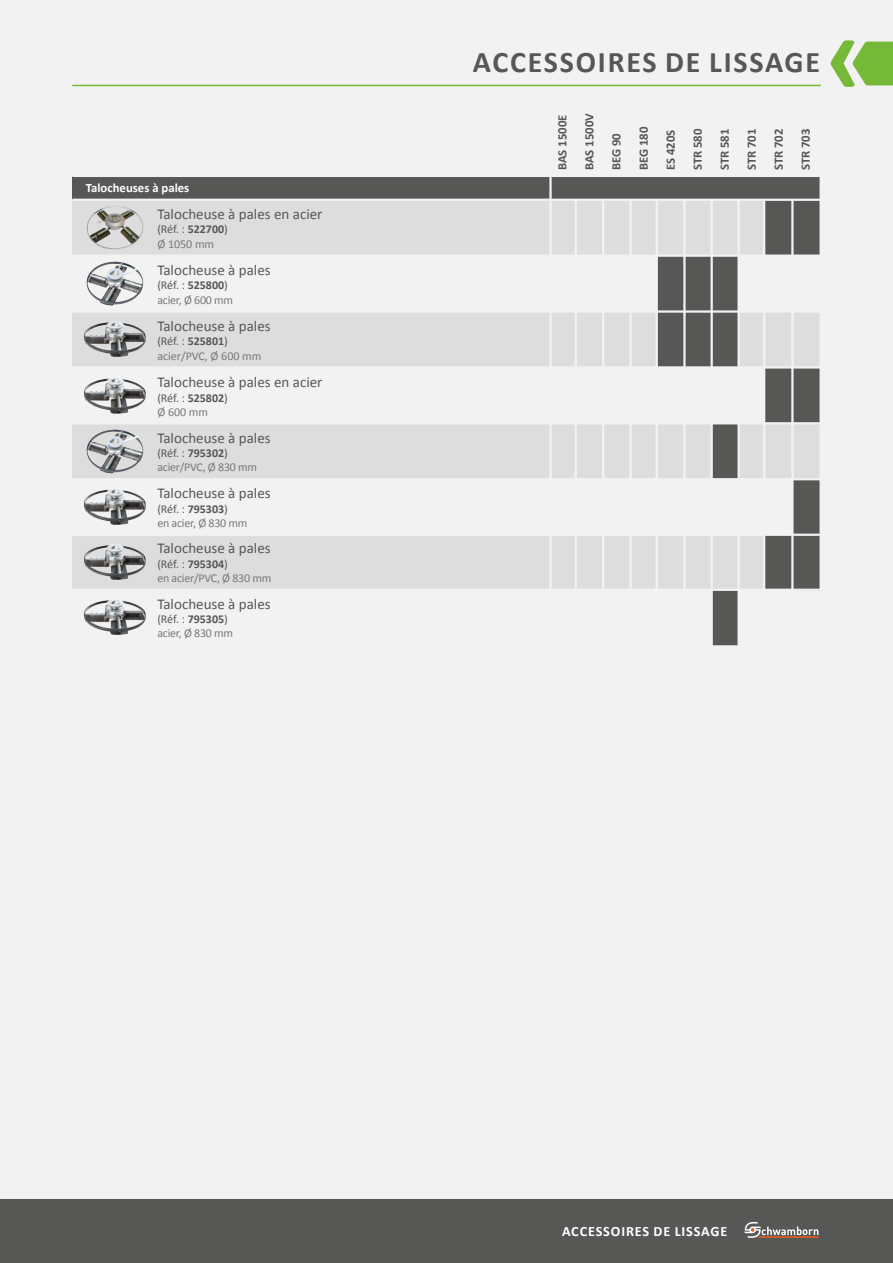
<style>
.page{position:relative;width:893px;height:1263px;background:#fff}
.page>*{position:absolute;margin:0;border:0;box-sizing:border-box;transform-origin:0 0}
.t1{font:700 30px "Calibri";letter-spacing:.06em;color:#575756}
.t2{font:15px "Calibri";color:#575756}
.t3{font:700 14.25px "Calibri";letter-spacing:.06em;color:#fff}
.t4{font:700 12.75px/27px "Calibri";color:#575756}
.t5{font:700 12.75px "Calibri";color:#fff}
.t6{font:12px/14.4px "Calibri";letter-spacing:-.02em;color:#797978}
.t7{font:12px/14.4px "Calibri";color:#575756}
.t8{font:12px/14.4px "Calibri";color:#797978}
.s1{font-weight:700}
.s2{color:#797978}
.s3{color:#575756}
.s4{font-weight:700;color:#575756}
</style>
<div class="page">
<div style="left:0;top:0;width:893px;height:1199px;background:#f2f2f2"></div>
<div style="left:0;top:1199px;width:893px;height:64px;background:#575756"></div>
<svg style="left:744px;top:1222px;width:74px;height:16px"></svg>
<div style="left:72px;top:200px;width:749px;height:56px;background:#ddd"></div>
<div style="left:72px;top:312px;width:749px;height:55px;background:#ddd"></div>
<div style="left:72px;top:423px;width:749px;height:56px;background:#ddd"></div>
<div style="left:72px;top:535px;width:749px;height:55px;background:#ddd"></div>
<div style="left:657px;top:256px;width:27px;height:56px;background:#575756"></div>
<div style="left:684px;top:256px;width:28px;height:56px;background:#575756"></div>
<div style="left:712px;top:256px;width:27px;height:56px;background:#575756"></div>
<div style="left:764px;top:200px;width:28px;height:56px;background:#575756"></div>
<div style="left:792px;top:200px;width:29px;height:56px;background:#575756"></div>
<div style="left:764px;top:367px;width:28px;height:56px;background:#575756"></div>
<div style="left:792px;top:367px;width:29px;height:56px;background:#575756"></div>
<div style="left:792px;top:479px;width:29px;height:56px;background:#575756"></div>
<div style="left:792px;top:535px;width:29px;height:55px;background:#575756"></div>
<div style="left:764px;top:534px;width:28px;height:56px;background:#575756"></div>
<div style="left:712px;top:423px;width:27px;height:56px;background:#575756"></div>
<div style="left:712px;top:590px;width:27px;height:56px;background:#575756"></div>
<div style="left:657px;top:312px;width:27px;height:55px;background:#575756"></div>
<div style="left:684px;top:312px;width:28px;height:55px;background:#575756"></div>
<div style="left:712px;top:312px;width:27px;height:55px;background:#575756"></div>
<hr style="left:72px;top:422px;width:749px;height:2px;background:#f2f2f2">
<hr style="left:72px;top:478px;width:749px;height:2px;background:#f2f2f2">
<hr style="left:71px;top:534px;width:749px;height:2px;background:#f2f2f2">
<hr style="left:72px;top:589px;width:749px;height:2px;background:#f2f2f2">
<hr style="left:791px;top:142px;width:3px;height:777px;background:#f2f2f2">
<hr style="left:763px;top:142px;width:2px;height:777px;background:#f2f2f2">
<hr style="left:737px;top:142px;width:3px;height:777px;background:#f2f2f2">
<hr style="left:711px;top:142px;width:2px;height:777px;background:#f2f2f2">
<hr style="left:683px;top:142px;width:3px;height:777px;background:#f2f2f2">
<hr style="left:656px;top:142px;width:2px;height:777px;background:#f2f2f2">
<hr style="left:629px;top:142px;width:3px;height:777px;background:#f2f2f2">
<hr style="left:602px;top:142px;width:2px;height:777px;background:#f2f2f2">
<hr style="left:575px;top:142px;width:2px;height:777px;background:#f2f2f2">
<div style="left:72px;top:176px;width:749px;height:24px;background:#575756"></div>
<hr style="left:72px;top:199px;width:749px;height:2px;background:#f2f2f2">
<hr style="left:72px;top:175px;width:749px;height:2px;background:#f2f2f2">
<hr style="left:72px;top:254px;width:749px;height:3px;background:#f2f2f2">
<hr style="left:72px;top:310px;width:749px;height:3px;background:#f2f2f2">
<hr style="left:72px;top:366px;width:749px;height:3px;background:#f2f2f2">
<hr style="left:820px;top:94px;width:2px;height:773px;background:#f2f2f2">
<hr style="left:72px;top:645px;width:749px;height:2px;background:#f2f2f2">
<hr style="left:549px;top:142px;width:3px;height:777px;background:#f2f2f2">
<img style="left:87px;top:429px;width:56px;height:44px">
<img style="left:84px;top:489px;width:62px;height:36px">
<img style="left:84px;top:544px;width:62px;height:36px">
<img style="left:84px;top:600px;width:62px;height:35px">
<img style="left:87px;top:261px;width:56px;height:45px">
<img style="left:84px;top:321px;width:62px;height:36px">
<img style="left:84px;top:378px;width:62px;height:36px">
<img style="left:89px;top:206px;width:26px;height:14px">
<svg style="left:831px;top:40px;width:62px;height:47px"></svg>
<hr style="left:72px;top:85px;width:749px;height:1px;background:#76b837">
<p class="t5" style="left:86px;top:179px;width:105px">Talocheuses à pales</p>
<p class="t2" style="left:157px;top:204px;width:167px">Talocheuse à pales en acier</p>
<p class="t7" style="left:157px;top:222px;width:72px">(Réf. : <span class="s1">522700</span>)<br><span class="s2">Ø 1050 mm</span></p>
<p class="t2" style="left:157px;top:259px;width:115px">Talocheuse à pales</p>
<p class="t6" style="left:157px;top:278px;width:77px"><span class="s3">(Réf. :</span> <span class="s4">525800</span><span class="s3">) </span>acier, Ø 600 mm</p>
<p class="t2" style="left:157px;top:315px;width:115px">Talocheuse à pales</p>
<p class="t8" style="left:157px;top:334px;width:106px"><span class="s3">(Réf. :</span> <span class="s4">525801</span><span class="s3">) </span>acier/PVC, Ø 600 mm</p>
<p class="t2" style="left:157px;top:372px;width:167px">Talocheuse à pales en acier</p>
<p class="t7" style="left:157px;top:390px;width:72px">(Réf. : <span class="s1">525802</span>)<br><span class="s2">Ø 600 mm</span></p>
<p class="t2" style="left:157px;top:427px;width:115px">Talocheuse à pales</p>
<p class="t6" style="left:157px;top:445px;width:101px"><span class="s3">(Réf. :</span> <span class="s4">795302</span><span class="s3">) </span>acier/PVC, Ø 830 mm</p>
<p class="t2" style="left:157px;top:483px;width:115px">Talocheuse à pales</p>
<p class="t6" style="left:157px;top:501px;width:92px"><span class="s3">(Réf. :</span> <span class="s4">795303</span><span class="s3">)<br></span>en acier, Ø 830 mm</p>
<p class="t2" style="left:157px;top:538px;width:115px">Talocheuse à pales</p>
<p class="t6" style="left:157px;top:556px;width:116px"><span class="s3">(Réf. :</span> <span class="s4">795304</span><span class="s3">)<br></span>en acier/PVC, Ø 830 mm</p>
<p class="t2" style="left:157px;top:593px;width:115px">Talocheuse à pales</p>
<p class="t6" style="left:157px;top:612px;width:77px"><span class="s3">(Réf. :</span> <span class="s4">795305</span><span class="s3">) </span>acier, Ø 830 mm</p>
<h1 class="t1" style="left:473px;top:43px;width:349px">ACCESSOIRES DE LISSAGE</h1>
<p class="t4" style="left:549px;top:170px;width:59px;rotate:-90deg">BAS 1500E<br>BAS 1500V<br>BEG 90<br>BEG 180<br>ES 420S<br>STR 580<br>STR 581<br>STR 701<br>STR 702<br>STR 703</p>
<p class="t3" style="left:562px;top:1222px;width:167px">ACCESSOIRES DE LISSAGE</p>
</div>
